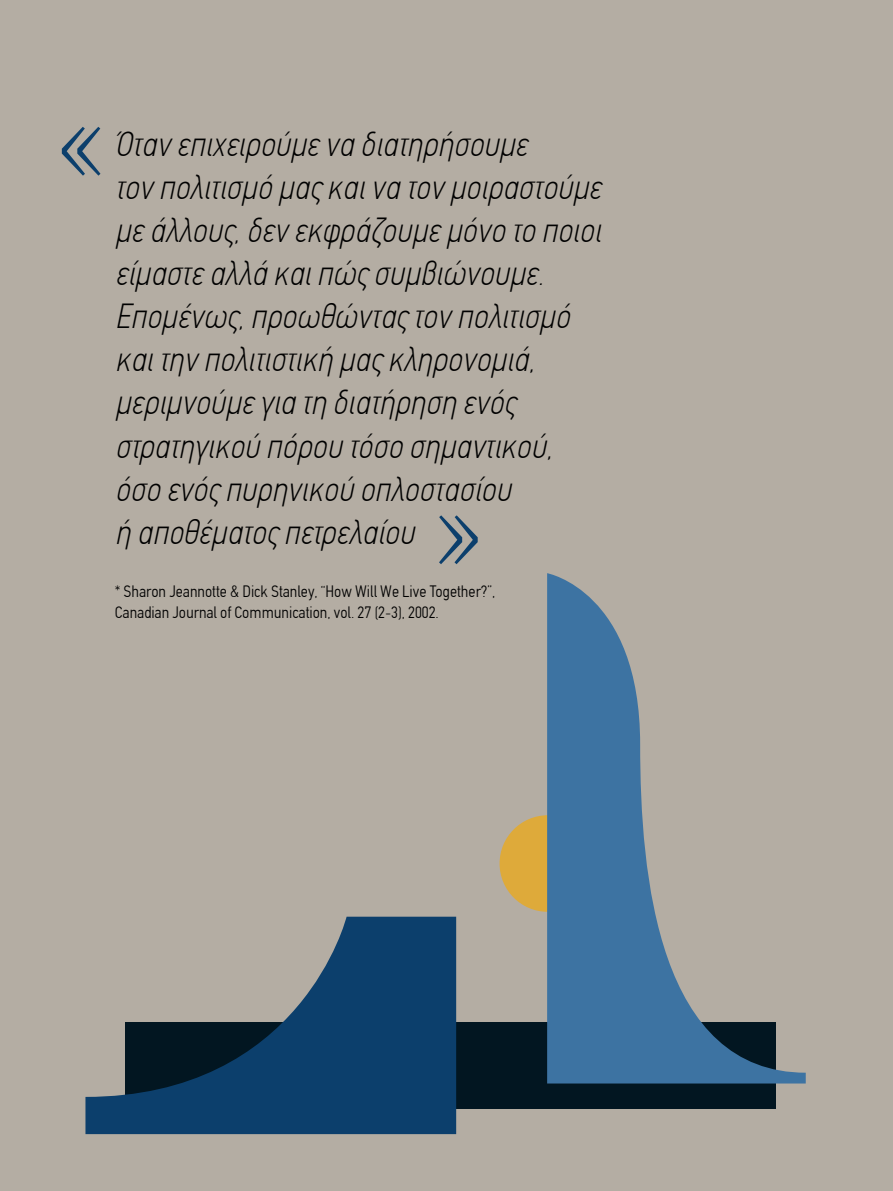
<style>
.page{position:relative;width:893px;height:1191px;background:#b4ada3}
.page>*{position:absolute;margin:0;border:0;box-sizing:border-box;transform-origin:0 0}
.t1{font:156.45px "PF Agora Sans Pro X Thin";color:#0c3f6c}
.t2{font:italic 100 condensed 34.8px/43px "PF Din Text";color:#000}
.t3{font:300 condensed 16.5px/21px "PF Din Text";color:#000}
</style>
<div class="page">
<div style="left:126px;top:1022px;width:650px;height:87px;background:#021621"></div>
<div style="left:500px;top:815px;width:96px;height:96px;background:#deaa3a;border-radius:50%"></div>
<svg style="left:547px;top:573px;width:259px;height:510px"></svg>
<svg style="left:85px;top:916px;width:371px;height:218px;fill:#0c3f6c"></svg>
<h1 class="t1" style="left:51px;top:36px;width:59px">«</h1>
<p class="t2" style="left:115px;top:123px;width:487px">Όταν επιχειρούμε να διατηρήσουμε<br>τον πολιτισμό μας και να τον μοιραστούμε με άλλους, δεν εκφράζουμε μόνο το ποιοι είμαστε αλλά και πώς συμβιώνουμε.<br>Επομένως, προωθώντας τον πολιτισμό και την πολιτιστική μας κληρονομιά, μεριμνούμε για τη διατήρηση ενός στρατηγικού πόρου τόσο σημαντικού, όσο ενός πυρηνικού οπλοστασίου<br>ή αποθέματος πετρελαίου</p>
<h1 class="t1" style="left:429px;top:425px;width:59px">»</h1>
<p class="t3" style="left:115px;top:581px;width:382px">* Sharon Jeannotte &amp; Dick Stanley, “How Will We Live Together?”,<br>Canadian Journal of Communication, vol. 27 (2-3), 2002.</p>
</div>
